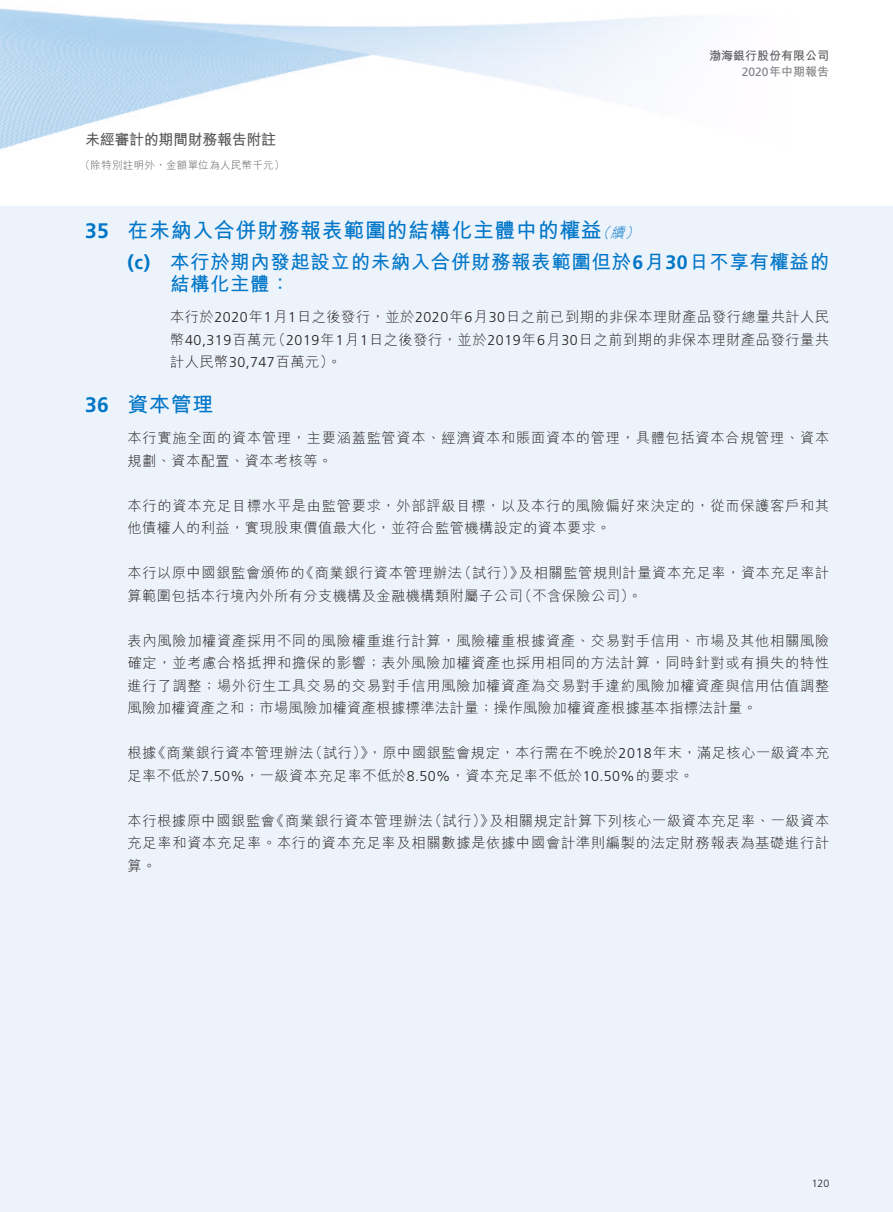
<style>
.page{position:relative;width:893px;height:1212px;background:#fff}
.page>*{position:absolute;margin:0;border:0;box-sizing:border-box;transform-origin:0 0}
.t1{font:700 21px "M Hei HK";letter-spacing:.03em;color:#0076c8}
.t2{font:700 19.5px/22.5px "M Hei HK";letter-spacing:.03em;color:#0076c8}
.t3{font:700 15px "M Hei HK";letter-spacing:-.02em;color:#57585a}
.t4{font:300 14.25px/22.5px "M Hei HK";letter-spacing:.035em;color:#231f20}
.t5{font:700 12px/16.5px "M Hei HK";color:#57585a;text-align:right}
.t6{font:300 10.5px "M Hei HK";letter-spacing:.03em;color:#57585a}
.t7{font:300 10.5px "Frutiger LT Std";color:#231f20}
.s1{font-family:"Frutiger LT Std";font-weight:400;color:#808285}
.s2{color:#808285}
.s3{font-family:"Frutiger LT Std"}
.s4{font-weight:300;font-style:italic;font-size:14.25px}
</style>
<div class="page">
<img style="left:0;top:8px;width:703px;height:1204px">
<div style="left:1px;top:206px;width:892px;height:1006px;background:#edf3fb"></div>
<p class="t3" style="left:85px;top:129px;width:193px">未經審計的期間財務報告附註</p>
<p class="t6" style="left:80px;top:160px;width:206px">（除特別註明外，金額單位為人民幣千元）</p>
<p class="t5" style="left:709px;top:46px;width:121px">渤海銀行股份有限公司<br><span class="s1">2020</span><span class="s2">年中期報告</span></p>
<h1 class="t1" style="left:85px;top:215px;width:559px"><span class="s3">35</span> 在未納入合併財務報表範圍的結構化主體中的權益<span class="s4">（續）</span></h1>
<h2 class="t2" style="left:170px;top:249px;width:661px;text-indent:-43px"><span class="s3">(c)</span> 本行於期內發起設立的未納入合併財務報表範圍但於<span class="s3">6</span>月<span class="s3">30</span>日不享有權益的結構化主體：</h2>
<p class="t4" style="left:170px;top:306px;width:661px;text-align:justify">本行於<span class="s3">2020</span>年<span class="s3">1</span>月<span class="s3">1</span>日之後發行，並於<span class="s3">2020</span>年<span class="s3">6</span>月<span class="s3">30</span>日之前已到期的非保本理財產品發行總量共計人民幣<span class="s3">40,319</span>百萬元（<span class="s3">2019</span>年<span class="s3">1</span>月<span class="s3">1</span>日之後發行，並於<span class="s3">2019</span>年<span class="s3">6</span>月<span class="s3">30</span>日之前到期的非保本理財產品發行量共計人民幣<span class="s3">30,747</span>百萬元）。</p>
<h1 class="t1" style="left:85px;top:389px;width:130px"><span class="s3">36</span> 資本管理</h1>
<p class="t4" style="left:128px;top:427px;width:703px">本行實施全面的資本管理，主要涵蓋監管資本、經濟資本和賬面資本的管理，具體包括資本合規管理、資本規劃、資本配置、資本考核等。</p>
<p class="t4" style="left:128px;top:494px;width:703px">本行的資本充足目標水平是由監管要求，外部評級目標，以及本行的風險偏好來決定的，從而保護客戶和其他債權人的利益，實現股東價值最大化，並符合監管機構設定的資本要求。</p>
<p class="t4" style="left:128px;top:562px;width:703px">本行以原中國銀監會頒佈的《商業銀行資本管理辦法（試行）》及相關監管規則計量資本充足率，資本充足率計算範圍包括本行境內外所有分支機構及金融機構類附屬子公司（不含保險公司）。</p>
<p class="t4" style="left:128px;top:629px;width:703px;text-align:justify">表內風險加權資產採用不同的風險權重進行計算，風險權重根據資產、交易對手信用、市場及其他相關風險確定，並考慮合格抵押和擔保的影響；表外風險加權資產也採用相同的方法計算，同時針對或有損失的特性進行了調整；場外衍生工具交易的交易對手信用風險加權資產為交易對手違約風險加權資產與信用估值調整風險加權資產之和；市場風險加權資產根據標準法計量；操作風險加權資產根據基本指標法計量。</p>
<p class="t4" style="left:128px;top:742px;width:703px">根據《商業銀行資本管理辦法（試行）》，原中國銀監會規定，本行需在不晚於<span class="s3">2018</span>年末，滿足核心一級資本充足率不低於<span class="s3">7.50%</span>，一級資本充足率不低於<span class="s3">8.50%</span>，資本充足率不低於<span class="s3">10.50%</span>的要求。</p>
<p class="t4" style="left:128px;top:809px;width:703px;text-align:justify">本行根據原中國銀監會《商業銀行資本管理辦法（試行）》及相關規定計算下列核心一級資本充足率、一級資本充足率和資本充足率。本行的資本充足率及相關數據是依據中國會計準則編製的法定財務報表為基礎進行計算。</p>
<p class="t7" style="left:812px;top:1178px;width:19px">120</p>
</div>
